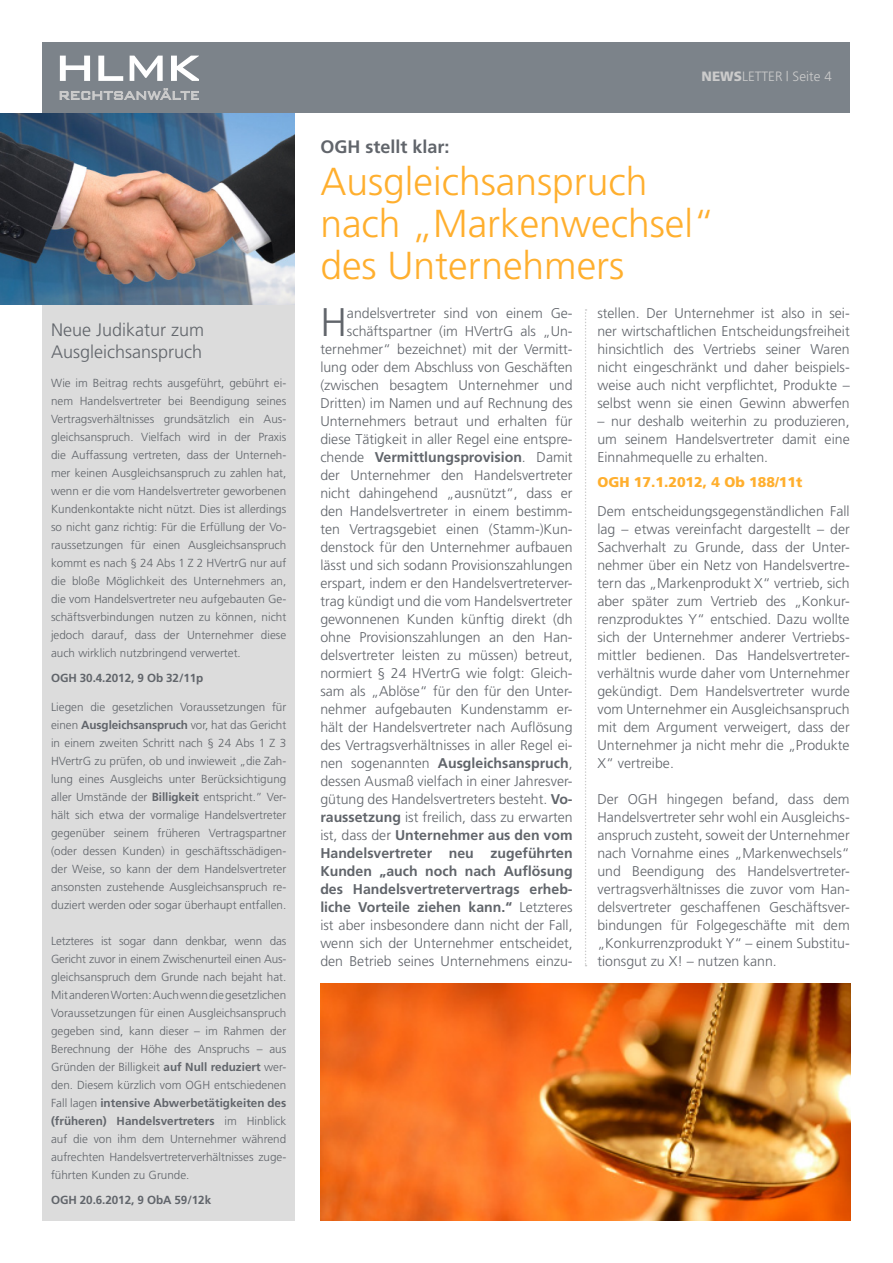
<style>
.page{position:relative;width:893px;height:1263px;background:#fff}
.page>*{position:absolute;margin:0;border:0;box-sizing:border-box;transform-origin:0 0}
.t1{font:300 39.9px "Frutiger";color:#61656b}
.t2{font:300 39px/42px "Frutiger";color:#ffaf2e}
.t3{font:300 18px/22.5px "Frutiger";color:#61656b}
.t4{font:700 18px "Frutiger";color:#61656b}
.t5{font:300 14.1px/18px "Frutiger";color:#61656b;text-align:justify}
.t6{font:900 14.1px "Frutiger";color:#ffaf2e}
.t7{font:300 13.5px "Frutiger";color:#cbcbcb}
.t8{font:300 11.7px/18px "Frutiger";color:#61656b;text-align:justify}
.t9{font:700 11.7px "Frutiger";letter-spacing:-.01em;color:#61656b}
.s1{font-weight:700}
.s2{font-weight:900}
</style>
<div class="page">
<div style="left:43px;top:91px;width:252px;height:1129px;background:#dcdcdc"></div>
<svg style="left:585px;top:309px;width:2px;height:657px"></svg>
<div style="left:43px;top:43px;width:807px;height:70px;background:#7c838a"></div>
<svg style="left:60px;top:88px;width:138px;height:12px"></svg>
<svg style="left:60px;top:56px;width:30px;height:25px"></svg>
<svg style="left:98px;top:56px;width:25px;height:25px"></svg>
<svg style="left:130px;top:56px;width:33px;height:25px"></svg>
<svg style="left:171px;top:56px;width:27px;height:25px"></svg>
<img style="left:0;top:113px;width:295px;height:191px">
<img style="left:320px;top:984px;width:530px;height:236px">
<p class="t3" style="left:51px;top:318px;width:155px">Neue Judikatur zum<br>Ausgleichsanspruch</p>
<p class="t8" style="left:51px;top:374px;width:237px">Wie im Beitrag rechts ausgeführt, gebührt ei&shy;nem Handelsvertreter bei Beendigung seines Vertragsverhältnisses grundsätzlich ein Aus&shy;gleichsanspruch. Vielfach wird in der Praxis die Auffassung vertreten, dass der Unterneh&shy;mer keinen Ausgleichsanspruch zu zahlen hat, wenn er die vom Handelsvertreter geworbenen Kundenkontakte nicht nützt. Dies ist allerdings so nicht ganz richtig: Für die Erfüllung der Vo&shy;raussetzungen für einen Ausgleichsanspruch kommt es nach § 24 Abs 1 Z 2 HVertrG nur auf die bloße Möglichkeit des Unternehmers an, die vom Handelsvertreter neu aufgebauten Ge&shy;schäftsverbindungen nutzen zu können, nicht jedoch darauf, dass der Unternehmer diese auch wirklich nutzbringend verwertet.</p>
<p class="t9" style="left:51px;top:671px;width:154px">OGH 30.4.2012, 9 Ob 32/11p</p>
<p class="t8" style="left:51px;top:698px;width:237px">Liegen die gesetzlichen Voraussetzungen für einen <span class="s1">Ausgleichsanspruch</span> vor, hat das Gericht in einem zweiten Schritt nach § 24 Abs 1 Z 3<br>HVertrG zu prüfen, ob und inwieweit „die Zah&shy;lung eines Ausgleichs unter Berücksichtigung aller Umstände der <span class="s1">Billigkeit</span> entspricht.” Ver&shy;hält sich etwa der vormalige Handelsvertreter gegenüber seinem früheren Vertragspartner (oder dessen Kunden) in geschäftsschädigen&shy;der Weise, so kann der dem Handelsvertreter ansonsten zustehende Ausgleichsanspruch re&shy;duziert werden oder sogar überhaupt entfallen.</p>
<p class="t8" style="left:51px;top:932px;width:237px">Letzteres ist sogar dann denkbar, wenn das Gericht zuvor in einem Zwischenurteil einen Aus&shy;gleichsanspruch dem Grunde nach bejaht hat.<br>Mit anderen Worten: Auch wenn die gesetzlichen Voraussetzungen für einen Ausgleichsanspruch gegeben sind, kann dieser – im Rahmen der Berechnung der Höhe des Anspruchs – aus Gründen der Billigkeit <span class="s1">auf Null reduziert</span> wer&shy;den. Diesem kürzlich vom OGH entschiedenen Fall lagen <span class="s1">intensive Abwerbetätigkeiten des (früheren) Handelsvertreters</span> im Hinblick auf die von ihm dem Unternehmer während aufrechten Handelsvertreterverhältnisses zuge&shy;führten Kunden zu Grunde.</p>
<p class="t9" style="left:51px;top:1193px;width:162px">OGH 20.6.2012, 9 ObA 59/12k</p>
<p class="t7" style="left:701px;top:69px;width:132px"><span class="s2">NEWS</span>LETTER | Seite 4</p>
<p class="t4" style="left:320px;top:136px;width:131px">OGH stellt klar:</p>
<h2 class="t2" style="left:320px;top:160px;width:396px">Ausgleichsanspruch nach „Markenwechsel“ des Unternehmers</h2>
<h1 class="t1" style="left:320px;top:299px;width:28px">H</h1>
<p class="t5" style="left:320px;top:304px;width:254px;text-align:right">andelsvertreter sind von einem Ge&shy;schäftspartner (im HVertrG als „Un&shy;ternehmer“ bezeichnet) mit der Vermitt&shy;lung oder dem Abschluss von Geschäften (zwischen besagtem Unternehmer und Dritten) im Namen und auf Rechnung des Unternehmers betraut und erhalten für diese Tätigkeit in aller Regel eine entspre&shy;chende <span class="s1">Vermittlungsprovision</span>. Damit der Unternehmer den Handelsvertreter nicht dahingehend „ausnützt“, dass er den Handelsvertreter in einem bestimm&shy;ten Vertragsgebiet einen (Stamm-)Kun&shy;denstock für den Unternehmer aufbauen lässt und sich sodann Provisionszahlungen erspart, indem er den Handelsvertreterver&shy;trag kündigt und die vom Handelsvertreter gewonnenen Kunden künftig direkt (dh ohne Provisionszahlungen an den Han&shy;delsvertreter leisten zu müssen) betreut, normiert § 24 HVertrG wie folgt: Gleich&shy;sam als „Ablöse“ für den für den Unter&shy;nehmer aufgebauten Kundenstamm er&shy;hält der Handelsvertreter nach Auf-lösung des Vertragsverhältnisses in aller Regel ei&shy;nen sogenannten <span class="s1">Ausgleichsanspruch</span>, dessen Ausmaß vielfach in einer Jahresver&shy;gütung des Handelsvertreters besteht. <span class="s1">Vo&shy;raussetzung</span> ist freilich, dass zu erwarten ist, dass der <span class="s1">Unternehmer aus den vom Handelsvertreter neu zugeführten Kunden „auch noch nach Auflösung des Handelsvertretervertrags erheb&shy;liche Vorteile ziehen kann.“</span> Letzteres ist aber insbesondere dann nicht der Fall, wenn sich der Unternehmer entscheidet, den Betrieb seines Unternehmens einzu-</p>
<p class="t5" style="left:597px;top:304px;width:254px">stellen. Der Unternehmer ist also in sei&shy;ner wirtschaftlichen Entscheidungsfreiheit hinsichtlich des Vertriebs seiner Waren nicht eingeschränkt und daher beispiels&shy;weise auch nicht verpflichtet, Produkte – selbst wenn sie einen Gewinn abwerfen</p>
<p class="t5" style="left:597px;top:412px;width:254px">– nur deshalb weiterhin zu produzieren, um seinem Handelsvertreter damit eine Einnahmequelle zu erhalten.</p>
<p class="t6" style="left:597px;top:474px;width:207px">OGH 17.1.2012, 4 Ob 188/11t</p>
<p class="t5" style="left:597px;top:502px;width:254px">Dem entscheidungsgegenständlichen Fall lag – etwas vereinfacht dargestellt – der Sachverhalt zu Grunde, dass der Unter&shy;nehmer über ein Netz von Handelsvertre&shy;tern das „Markenprodukt X“ vertrieb, sich aber später zum Vertrieb des „Konkur&shy;renzproduktes Y“ entschied. Dazu wollte sich der Unternehmer anderer Vertriebs&shy;mittler bedienen. Das Handelsvertreter&shy;verhältnis wurde daher vom Unternehmer gekündigt. Dem Handelsvertreter wurde vom Unternehmer ein Ausgleichsanspruch mit dem Argument verweigert, dass der Unternehmer ja nicht mehr die „Produkte X“ vertreibe.</p>
<p class="t5" style="left:597px;top:790px;width:254px">Der OGH hingegen befand, dass dem Handelsvertreter sehr wohl ein Ausgleichs&shy;anspruch zusteht, soweit der Unternehmer nach Vornahme eines „Markenwechsels“ und Beendigung des Handelsvertreter&shy;vertragsverhältnisses die zuvor vom Han&shy;delsvertreter geschaffenen Geschäftsver&shy;bindungen für Folgegeschäfte mit dem „Konkurrenzprodukt Y“ – einem Substitu&shy;tionsgut zu X! – nutzen kann.</p>
</div>
